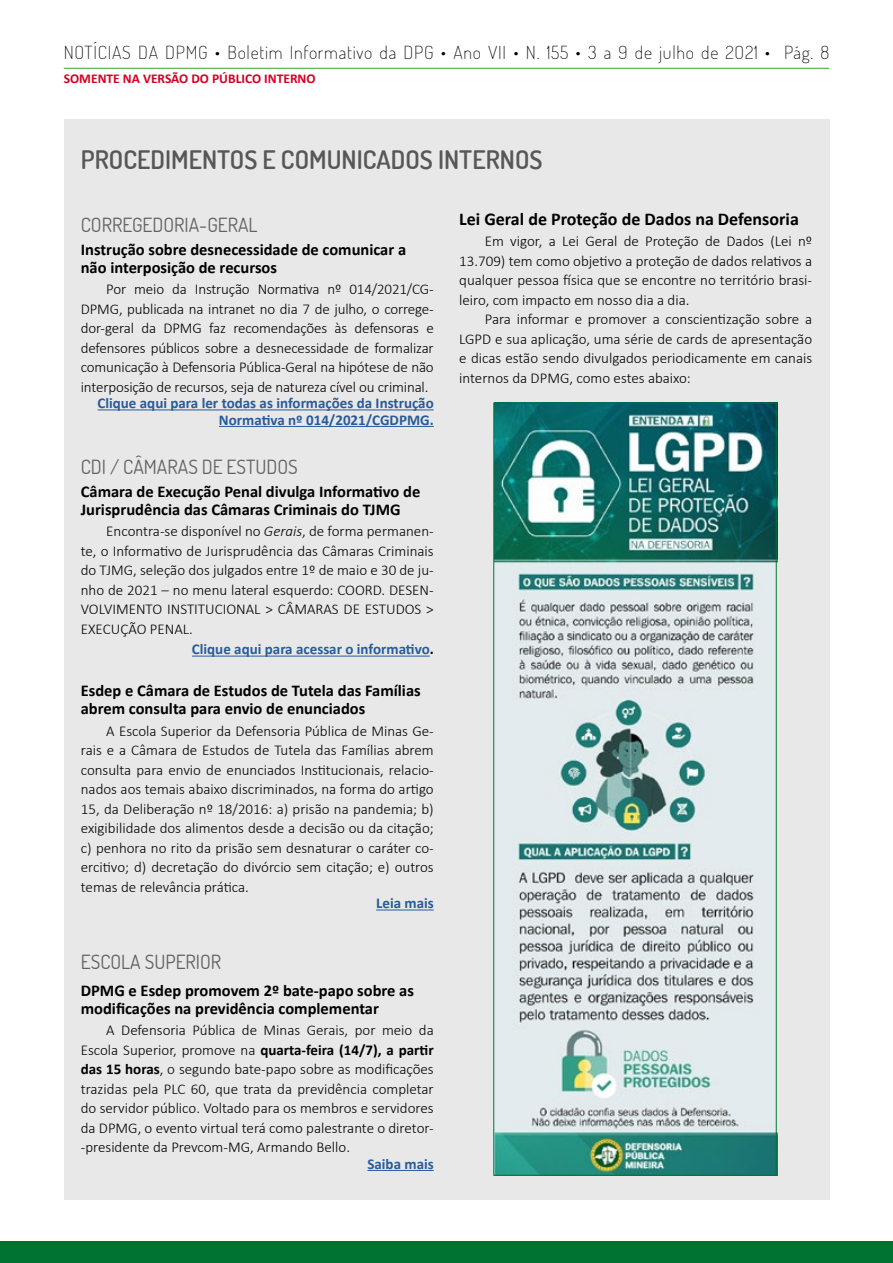
<style>
.page{position:relative;width:893px;height:1263px;background:#fff}
.page>*{position:absolute;margin:0;border:0;box-sizing:border-box;transform-origin:0 0}
.t1{font:600 25.5px "Dosis";color:#575756}
.t2{font:19.5px "Dosis";color:#616160}
.t3{font:200 18px "Dosis";letter-spacing:.04em;color:#000}
.t4{font:700 18px "Calibri";color:#000}
.t5{font:700 16.5px/18px "Calibri";color:#000}
.t6{font:300 15px/19.5px "Calibri";color:#000;text-align:justify}
.t7{font:700 15px/16.5px "Calibri";color:#275b9b;text-align:right}
.t8{font:700 13.5px "Calibri";color:#d30021}
.s1{font-style:italic}
.s2{color:#000}
.s3{font-weight:700}
</style>
<div class="page">
<div style="left:0;top:1241px;width:893px;height:22px;background:#007330"></div>
<hr style="left:64px;top:68px;width:765px;height:1px;background:#3fa535">
<div style="left:64px;top:119px;width:765px;height:1080px;background:#e8e8e8"></div>
<img style="left:496px;top:403px;width:281px;height:431px">
<img style="left:496px;top:834px;width:281px;height:341px">
<hr style="left:98px;top:409px;width:336px;height:1px;background:#275b9b">
<hr style="left:219px;top:426px;width:215px;height:1px;background:#275b9b">
<hr style="left:192px;top:656px;width:238px;height:1px;background:#275b9b">
<hr style="left:376px;top:909px;width:58px;height:1px;background:#275b9b">
<hr style="left:367px;top:1170px;width:67px;height:1px;background:#275b9b">
<p class="t3" style="left:64px;top:41px;width:767px">NOTÍCIAS DA DPMG • Boletim Informativo da DPG • Ano VII • N. 155 • 3 a 9 de julho de 2O21 • Pág. 8</p>
<p class="t8" style="left:64px;top:70px;width:253px">SOMENTE NA VERSÃO DO PÚBLICO INTERNO</p>
<h1 class="t1" style="left:81px;top:143px;width:463px">PROCEDIMENTOS E COMUNICADOS INTERNOS</h1>
<h2 class="t2" style="left:81px;top:213px;width:178px">CORREGEDORIA-GERAL</h2>
<p class="t5" style="left:81px;top:240px;width:327px">Instrução sobre desnecessidade de comunicar a não interposição de recursos</p>
<p class="t6" style="left:81px;top:279px;width:355px;text-indent:26px">Por meio da Instrução Normativa nº 014/2021/CG-DPMG, publicada na intranet no dia 7 de julho, o correge&shy;dor-geral da DPMG faz recomendações às defensoras e defensores públicos sobre a desnecessidade de formalizar comunicação à Defensoria Pública-Geral na hipótese de não interposição de recursos, seja de natureza cível ou criminal.</p>
<p class="t7" style="left:98px;top:395px;width:338px">Clique aqui para ler todas as informações da Instrução<br>Normativa nº 014/2021/CGDPMG.</p>
<h2 class="t2" style="left:81px;top:454px;width:219px">CDI / CÂMARAS DE ESTUDOS</h2>
<p class="t5" style="left:81px;top:482px;width:341px">Câmara de Execução Penal divulga Informativo de<br>Jurisprudência das Câmaras Criminais do TJMG</p>
<p class="t6" style="left:106px;top:521px;width:329px">Encontra-se disponível no <span class="s1">Gerais</span>, de forma permanen-</p>
<p class="t6" style="left:81px;top:541px;width:354px">te, o Informativo de Jurisprudência das Câmaras Criminais</p>
<p class="t6" style="left:81px;top:560px;width:354px">do TJMG, seleção dos julgados entre 1º de maio e 30 de ju-</p>
<p class="t6" style="left:81px;top:580px;width:354px">nho de 2021 – no menu lateral esquerdo: COORD. DESEN-</p>
<p class="t6" style="left:81px;top:599px;width:354px">VOLVIMENTO INSTITUCIONAL &gt; CÂMARAS DE ESTUDOS &gt;</p>
<p class="t6" style="left:81px;top:619px;width:114px">EXECUÇÃO PENAL.</p>
<p class="t7" style="left:192px;top:641px;width:243px">Clique aqui para acessar o informativo<span class="s2">.</span></p>
<p class="t5" style="left:81px;top:682px;width:341px">Esdep e Câmara de Estudos de Tutela das Famílias abrem consulta para envio de enunciados</p>
<p class="t6" style="left:81px;top:721px;width:354px;text-indent:25px">A Escola Superior da Defensoria Pública de Minas Ge&shy;rais e a Câmara de Estudos de Tutela das Famílias abrem consulta para envio de enunciados Institucionais, relacio&shy;nados aos temais abaixo discriminados, na forma do artigo 15, da Deliberação nº 18/2016: a) prisão na pandemia; b) exigibilidade dos alimentos desde a decisão ou da citação; c) penhora no rito da prisão sem desnaturar o caráter co&shy;ercitivo; d) decretação do divórcio sem citação; e) outros temas de relevância prática.</p>
<p class="t7" style="left:376px;top:895px;width:59px">Leia mais</p>
<h2 class="t2" style="left:81px;top:949px;width:142px">ESCOLA SUPERIOR</h2>
<p class="t5" style="left:81px;top:981px;width:335px">DPMG e Esdep promovem 2º bate-papo sobre as modificações na previdência complementar</p>
<p class="t6" style="left:81px;top:1020px;width:354px;text-indent:26px">A Defensoria Pública de Minas Gerais, por meio da Escola Superior, promove na <span class="s3">quarta-feira (14/7), a partir das 15 horas</span>, o segundo bate-papo sobre as modificações trazidas pela PLC 60, que trata da previdência completar do servidor público. Voltado para os membros e servidores da DPMG, o evento virtual terá como palestrante o diretor--presidente da Prevcom-MG, Armando Bello.</p>
<p class="t7" style="left:367px;top:1155px;width:68px">Saiba mais</p>
<p class="t4" style="left:459px;top:207px;width:341px">Lei Geral de Proteção de Dados na Defensoria</p>
<p class="t6" style="left:459px;top:231px;width:354px;text-indent:26px">Em vigor, a Lei Geral de Proteção de Dados (Lei nº 13.709) tem como objetivo a proteção de dados relativos a qualquer pessoa física que se encontre no território brasi&shy;leiro, com impacto em nosso dia a dia.</p>
<p class="t6" style="left:459px;top:309px;width:354px;text-indent:26px">Para informar e promover a conscientização sobre a LGPD e sua aplicação, uma série de cards de apresentação e dicas estão sendo divulgados periodicamente em canais internos da DPMG, como estes abaixo:</p>
</div>
